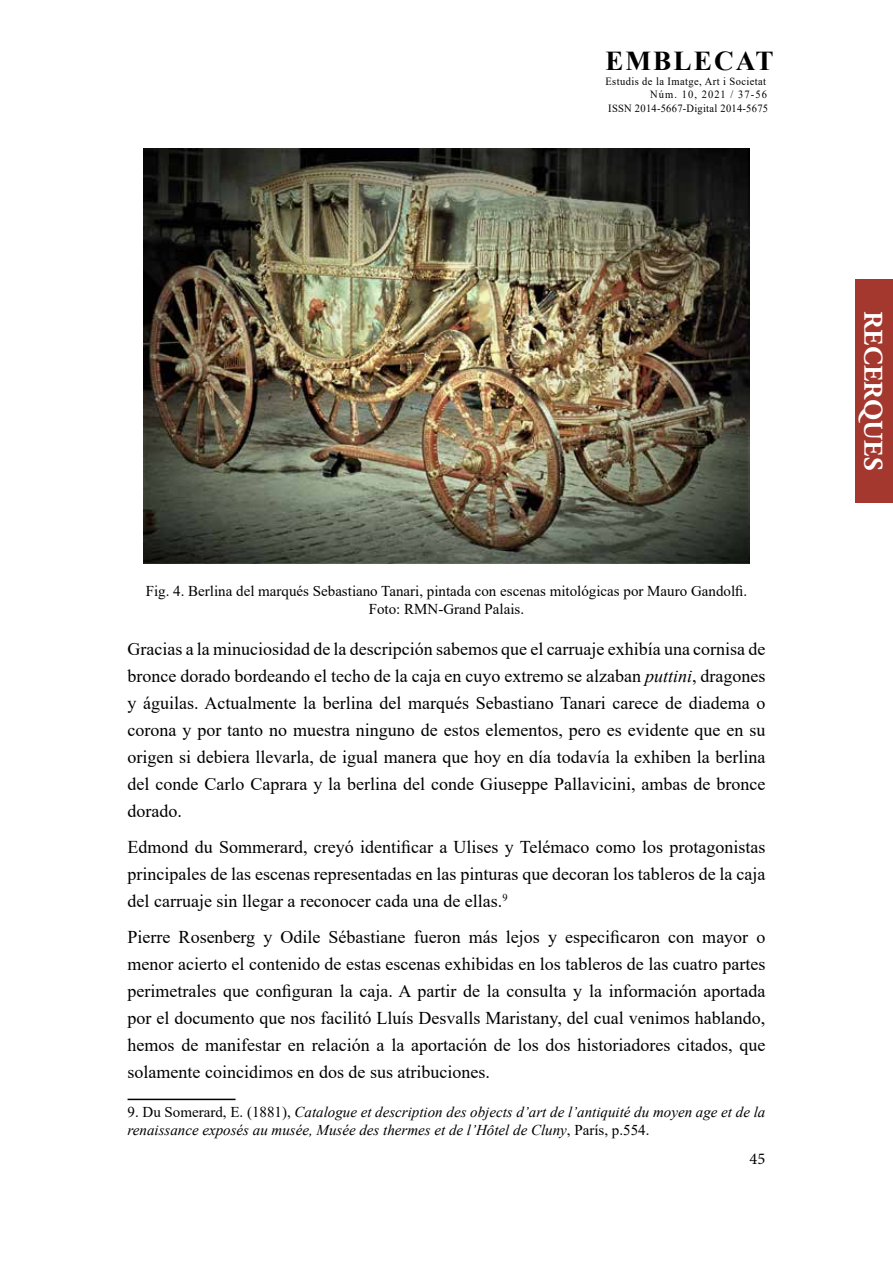
<style>
.page{position:relative;width:893px;height:1263px;background:#fff}
.page>*{position:absolute;margin:0;border:0;box-sizing:border-box;transform-origin:0 0}
.t1{font:700 27.3px "Times New Roman";letter-spacing:.075em;color:#000}
.t2{font:700 27px "Adobe Garamond Pro";letter-spacing:.015em;color:#fff}
.t3{font:18px/27px "Times New Roman";color:#000;text-align:justify}
.t4{font:16.5px "Minion Pro";color:#000}
.t5{font:italic 15px/18px "Times New Roman";color:#000}
.t6{font:15px/18px "Times New Roman";color:#000;text-align:center}
.t7{font:10.95px/13.5px "Times New Roman";letter-spacing:.04em;color:#000;text-align:right;scale:.95 1}
.s1{font-style:italic}
.s2{font-style:normal}
</style>
<div class="page">
<div style="left:855px;top:279px;width:38px;height:223px;background:#a4382f"></div>
<hr style="left:128px;top:1099px;width:108px;height:1px;background:#000">
<img style="left:143px;top:149px;width:607px;height:414px">
<h1 class="t1" style="left:605px;top:41px;width:170px">EMBLECAT</h1>
<p class="t7" style="left:605px;top:74px;width:173px">Estudis de la Imatge, Art i Societat<br>Núm. 10, 2021 / 37-56<br>ISSN 2014-5667-Digital 2014-5675</p>
<p class="t6" style="left:146px;top:582px;width:603px">Fig. 4. Berlina del marqués Sebastiano Tanari, pintada con escenas mitológicas por Mauro Gandolfi.<br>Foto: RMN-Grand Palais.</p>
<p class="t3" style="left:128px;top:634px;width:639px">Gracias a la minuciosidad de la descripción sabemos que el carruaje exhibía una cornisa de bronce dorado bordeando el techo de la caja en cuyo extremo se alzaban <span class="s1">puttini</span>, dragones y águilas. Actualmente la berlina del marqués Sebastiano Tanari carece de diadema o corona y por tanto no muestra ninguno de estos elementos, pero es evidente que en su origen si debiera llevarla, de igual manera que hoy en día todavía la exhiben la berlina del conde Carlo Caprara y la berlina del conde Giuseppe Pallavicini, ambas de bronce dorado.</p>
<p class="t3" style="left:128px;top:832px;width:639px">Edmond du Sommerard, creyó identificar a Ulises y Telémaco como los protagonistas principales de las escenas representadas en las pinturas que decoran los tableros de la caja del carruaje sin llegar a reconocer cada una de ellas.<sup>9</sup></p>
<p class="t3" style="left:128px;top:922px;width:639px">Pierre Rosenberg y Odile Sébastiane fueron más lejos y especificaron con mayor o menor acierto el contenido de estas escenas exhibidas en los tableros de las cuatro partes perimetrales que configuran la caja. A partir de la consulta y la información aportada por el documento que nos facilitó Lluís Desvalls Maristany, del cual venimos hablando, hemos de manifestar en relación a la aportación de los dos historiadores citados, que solamente coincidimos en dos de sus atribuciones.</p>
<p class="t5" style="left:128px;top:1103px;width:639px"><span class="s2">9. Du Somerard, E. (1881),</span> Catalogue et description des objects d’art de l’antiquité du moyen age et de la renaissance exposés au musée, Musée des thermes et de l’Hôtel de Cluny<span class="s2">, París, p.554.</span></p>
<p class="t4" style="left:750px;top:1148px;width:17px">45</p>
<h2 class="t2" style="left:889px;top:311px;width:161px;rotate:90deg">RECERQUES</h2>
</div>
